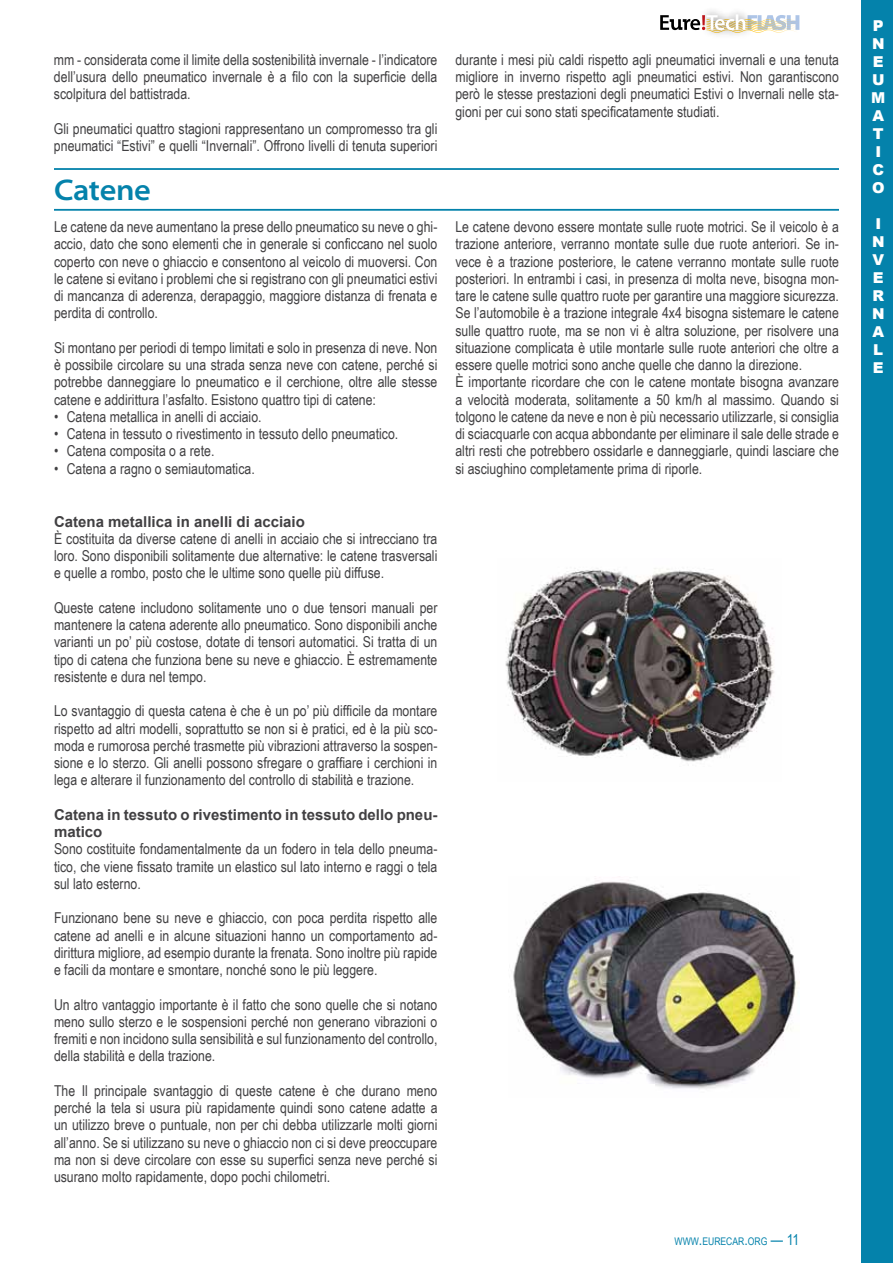
<style>
.page{position:relative;width:893px;height:1263px;background:#fff}
.page>*{position:absolute;margin:0;border:0;box-sizing:border-box;transform-origin:0 0}
.t1{font:600 semi-expanded 30px "Myriad Pro";color:#0482ab}
.t2{font:15px/17.2px "Arial Narrow";color:#414042;text-align:justify}
.t3{font:700 15px/17.2px "Arial";color:#414042}
.t4{font:900 15px/18px "Arial";color:#fff}
.t5{font:10.5px "Arial Narrow";color:#0482ab}
.s1{font-size:15px}
</style>
<div class="page">
<svg style="left:660px;top:14px;width:139px;height:19px"></svg>
<div style="left:862px;top:0;width:31px;height:1263px;background:#0482ab"></div>
<hr style="left:54px;top:168px;width:785px;height:2px;background:#0482ab">
<hr style="left:54px;top:209px;width:785px;height:2px;background:#0482ab">
<img style="left:505px;top:568px;width:270px;height:198px">
<img style="left:513px;top:880px;width:286px;height:209px">
<p class="t2" style="left:54px;top:50px;width:385px">mm - considerata come il limite della sostenibilità invernale - l’indicatore dell’usura dello pneumatico invernale è a filo con la superficie della scolpitura del battistrada.</p>
<p class="t2" style="left:54px;top:119px;width:385px">Gli pneumatici quattro stagioni rappresentano un compromesso tra gli pneumatici “Estivi” e quelli “Invernali”. Offrono livelli di tenuta superiori</p>
<h1 class="t1" style="left:54px;top:173px;width:98px">Catene</h1>
<p class="t2" style="left:54px;top:218px;width:385px">Le catene da neve aumentano la prese dello pneumatico su neve o ghi&shy;accio, dato che sono elementi che in generale si conficcano nel suolo coperto con neve o ghiaccio e consentono al veicolo di muoversi. Con le catene si evitano i problemi che si registrano con gli pneumatici estivi di mancanza di aderenza, derapaggio, maggiore distanza di frenata e perdita di controllo.</p>
<p class="t2" style="left:54px;top:338px;width:385px">Si montano per periodi di tempo limitati e solo in presenza di neve. Non è possibile circolare su una strada senza neve con catene, perché si potrebbe danneggiare lo pneumatico e il cerchione, oltre alle stesse catene e addirittura l’asfalto. Esistono quattro tipi di catene:</p>
<p class="t2" style="left:54px;top:407px;width:209px">• Catena metallica in anelli di acciaio.</p>
<p class="t2" style="left:54px;top:425px;width:346px">• Catena in tessuto o rivestimento in tessuto dello pneumatico.</p>
<p class="t2" style="left:54px;top:442px;width:162px">• Catena composita o a rete.</p>
<p class="t2" style="left:54px;top:459px;width:202px">• Catena a ragno o semiautomatica.</p>
<p class="t3" style="left:54px;top:513px;width:252px">Catena metallica in anelli di acciaio</p>
<p class="t2" style="left:54px;top:529px;width:385px">È costituita da diverse catene di anelli in acciaio che si intrecciano tra loro. Sono disponibili solitamente due alternative: le catene trasversali e quelle a rombo, posto che le ultime sono quelle più diffuse.</p>
<p class="t2" style="left:54px;top:598px;width:385px">Queste catene includono solitamente uno o due tensori manuali per mantenere la catena aderente allo pneumatico. Sono disponibili anche varianti un po’ più costose, dotate di tensori automatici. Si tratta di un tipo di catena che funziona bene su neve e ghiaccio. È estremamente resistente e dura nel tempo.</p>
<p class="t2" style="left:54px;top:702px;width:385px">Lo svantaggio di questa catena è che è un po’ più difficile da montare rispetto ad altri modelli, soprattutto se non si è pratici, ed è la più sco&shy;moda e rumorosa perché trasmette più vibrazioni attraverso la sospen&shy;sione e lo sterzo. Gli anelli possono sfregare o graffiare i cerchioni in lega e alterare il funzionamento del controllo di stabilità e trazione.</p>
<p class="t3" style="left:54px;top:806px;width:385px">Catena in tessuto o rivestimento in tessuto dello pneu&shy;matico</p>
<p class="t2" style="left:54px;top:840px;width:385px">Sono costituite fondamentalmente da un fodero in tela dello pneuma&shy;tico, che viene fissato tramite un elastico sul lato interno e raggi o tela sul lato esterno.</p>
<p class="t2" style="left:54px;top:909px;width:385px">Funzionano bene su neve e ghiaccio, con poca perdita rispetto alle catene ad anelli e in alcune situazioni hanno un comportamento ad&shy;dirittura migliore, ad esempio durante la frenata. Sono inoltre più rapide e facili da montare e smontare, nonché sono le più leggere.</p>
<p class="t2" style="left:54px;top:995px;width:385px">Un altro vantaggio importante è il fatto che sono quelle che si notano meno sullo sterzo e le sospensioni perché non generano vibrazioni o fremiti e non incidono sulla sensibilità e sul funzionamento del controllo, della stabilità e della trazione.</p>
<p class="t2" style="left:54px;top:1081px;width:385px">The Il principale svantaggio di queste catene è che durano meno perché la tela si usura più rapidamente quindi sono catene adatte a un utilizzo breve o puntuale, non per chi debba utilizzarle molti giorni all’anno. Se si utilizzano su neve o ghiaccio non ci si deve preoccupare ma non si deve circolare con esse su superfici senza neve perché si usurano molto rapidamente, dopo pochi chilometri.</p>
<p class="t2" style="left:455px;top:50px;width:385px">durante i mesi più caldi rispetto agli pneumatici invernali e una tenuta migliore in inverno rispetto agli pneumatici estivi. Non garantiscono però le stesse prestazioni degli pneumatici Estivi o Invernali nelle sta&shy;gioni per cui sono stati specificatamente studiati.</p>
<p class="t2" style="left:455px;top:218px;width:385px;text-align:left">Le catene devono essere montate sulle ruote motrici. Se il veicolo è a trazione anteriore, verranno montate sulle due ruote anteriori. Se in&shy;vece è a trazione posteriore, le catene verranno montate sulle ruote posteriori. In entrambi i casi, in presenza di molta neve, bisogna mon&shy;tare le catene sulle quattro ruote per garantire una maggiore sicurezza.<br>Se l’automobile è a trazione integrale 4x4 bisogna sistemare le catene sulle quattro ruote, ma se non vi è altra soluzione, per risolvere una situazione complicata è utile montarle sulle ruote anteriori che oltre a essere quelle motrici sono anche quelle che danno la direzione.<br>È importante ricordare che con le catene montate bisogna avanzare a velocità moderata, solitamente a 50 km/h al massimo. Quando si tolgono le catene da neve e non è più necessario utilizzarle, si consiglia di sciacquarle con acqua abbondante per eliminare il sale delle strade e altri resti che potrebbero ossidarle e danneggiarle, quindi lasciare che si asciughino completamente prima di riporle.</p>
<p class="t5" style="left:675px;top:1233px;width:126px">WWW<span class="s1">.</span>EURECAR<span class="s1">.</span>ORG <span class="s1">— 11</span></p>
<p class="t4" style="left:871px;top:16px;width:16px">P<br>N<br>E<br>U<br>M<br>A<br>T<br>I<br>C<br>O</p>
<p class="t4" style="left:872px;top:214px;width:14px">I<br>N<br>V<br>E<br>R<br>N<br>A<br>L<br>E</p>
</div>
